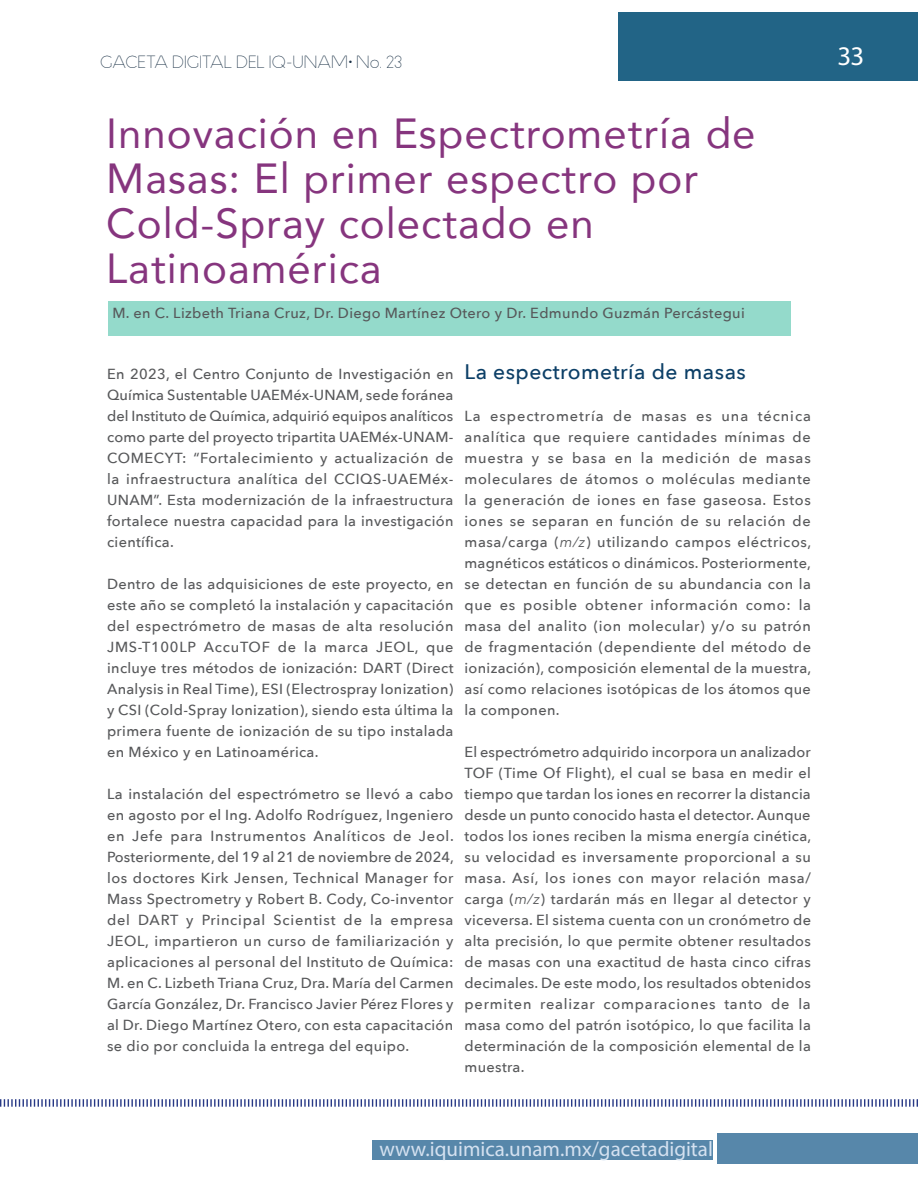
<style>
.page{position:relative;width:918px;height:1188px;background:#fff}
.page>*{position:absolute;margin:0;border:0;box-sizing:border-box;transform-origin:0 0}
.t1{font:42px/45px "Avenir";letter-spacing:.025em;color:#86357e}
.t2{font:27px "Myriad Pro";color:#fff}
.t3{font:21px "Myriad Pro";color:#d4e1f0}
.t4{font:500 21px "Avenir Next";letter-spacing:.025em;color:#0c3f67}
.t5{font:16.5px "Aspergit";letter-spacing:.005em;color:#193045}
.t6{font:500 14.55px/21px "Avenir Next";letter-spacing:.025em;color:#57585a;text-align:justify}
.s1{font-weight:400;font-style:italic}
</style>
<div class="page">
<div style="left:108px;top:301px;width:683px;height:34px;background:#94dacb"></div>
<svg style="left:0;top:1099px;width:918px;height:8px"></svg>
<div style="left:619px;top:13px;width:299px;height:68px;background:#226486"></div>
<div style="left:717px;top:1134px;width:201px;height:30px;background:#5787aa"></div>
<div style="left:373px;top:1140px;width:340px;height:20px;background:#5787aa"></div>
<p class="t5" style="left:100px;top:53px;width:304px">GACETA DIGITAL DEL IQ-UNAM• No. 23</p>
<h2 class="t2" style="left:838px;top:40px;width:28px">33</h2>
<h1 class="t1" style="left:106px;top:110px;width:651px">Innovación en Espectrometría de<br>Masas: El primer espectro por<br>Cold-Spray colectado en<br>Latinoamérica</h1>
<p class="t6" style="left:112px;top:302px;width:634px">M. en C. Lizbeth Triana Cruz, Dr. Diego Martínez Otero y Dr. Edmundo Guzmán Percástegui</p>
<p class="t6" style="left:107px;top:363px;width:348px">En 2023, el Centro Conjunto de Investigación en Química Sustentable UAEMéx-UNAM, sede foránea del Instituto de Química, adquirió equipos analíticos como parte del proyecto tripartita UAEMéx-UNAM-COMECYT: “Fortalecimiento y actualización de la infraestructura analítica del CCIQS-UAEMéx-UNAM”. Esta modernización de la infraestructura fortalece nuestra capacidad para la investigación científica.</p>
<p class="t6" style="left:107px;top:573px;width:348px">Dentro de las adquisiciones de este proyecto, en este año se completó la instalación y capacitación del espectrómetro de masas de alta resolución JMS-T100LP AccuTOF de la marca JEOL, que incluye tres métodos de ionización: DART (Direct Analysis in Real Time), ESI (Electrospray Ionization) y CSI (Cold-Spray Ionization), siendo esta última la primera fuente de ionización de su tipo instalada en México y en Latinoamérica.</p>
<p class="t6" style="left:107px;top:783px;width:348px">La instalación del espectrómetro se llevó a cabo en agosto por el Ing. Adolfo Rodríguez, Ingeniero en Jefe para Instrumentos Analíticos de Jeol.<br>Posteriormente, del 19 al 21 de noviembre de 2024, los doctores Kirk Jensen, Technical Manager for Mass Spectrometry y Robert B. Cody, Co-inventor del DART y Principal Scientist de la empresa JEOL, impartieron un curso de familiarización y aplicaciones al personal del Instituto de Química:<br>M. en C. Lizbeth Triana Cruz, Dra. María del Carmen García González, Dr. Francisco Javier Pérez Flores y al Dr. Diego Martínez Otero, con esta capacitación se dio por concluida la entrega del equipo.</p>
<h3 class="t4" style="left:464px;top:354px;width:283px">La espectrometría de masas</h3>
<p class="t6" style="left:464px;top:405px;width:348px">La espectrometría de masas es una técnica analítica que requiere cantidades mínimas de muestra y se basa en la medición de masas moleculares de átomos o moléculas mediante la generación de iones en fase gaseosa. Estos iones se separan en función de su relación de masa/carga (<span class="s1">m/z</span>) utilizando campos eléctricos, magnéticos estáticos o dinámicos. Posteriormente, se detectan en función de su abundancia con la que es posible obtener información como: la masa del analito (ion molecular) y/o su patrón de fragmentación (dependiente del método de ionización), composición elemental de la muestra, así como relaciones isotópicas de los átomos que la componen.</p>
<p class="t6" style="left:464px;top:741px;width:348px">El espectrómetro adquirido incorpora un analizador TOF (Time Of Flight), el cual se basa en medir el tiempo que tardan los iones en recorrer la distancia desde un punto conocido hasta el detector. Aunque todos los iones reciben la misma energía cinética, su velocidad es inversamente proporcional a su masa. Así, los iones con mayor relación masa/ carga (<span class="s1">m/z</span>) tardarán más en llegar al detector y viceversa. El sistema cuenta con un cronómetro de alta precisión, lo que permite obtener resultados de masas con una exactitud de hasta cinco cifras decimales. De este modo, los resultados obtenidos permiten realizar comparaciones tanto de la masa como del patrón isotópico, lo que facilita la determinación de la composición elemental de la muestra.</p>
<h3 class="t3" style="left:379px;top:1136px;width:335px">www.iquimica.unam.mx/gacetadigital</h3>
</div>
